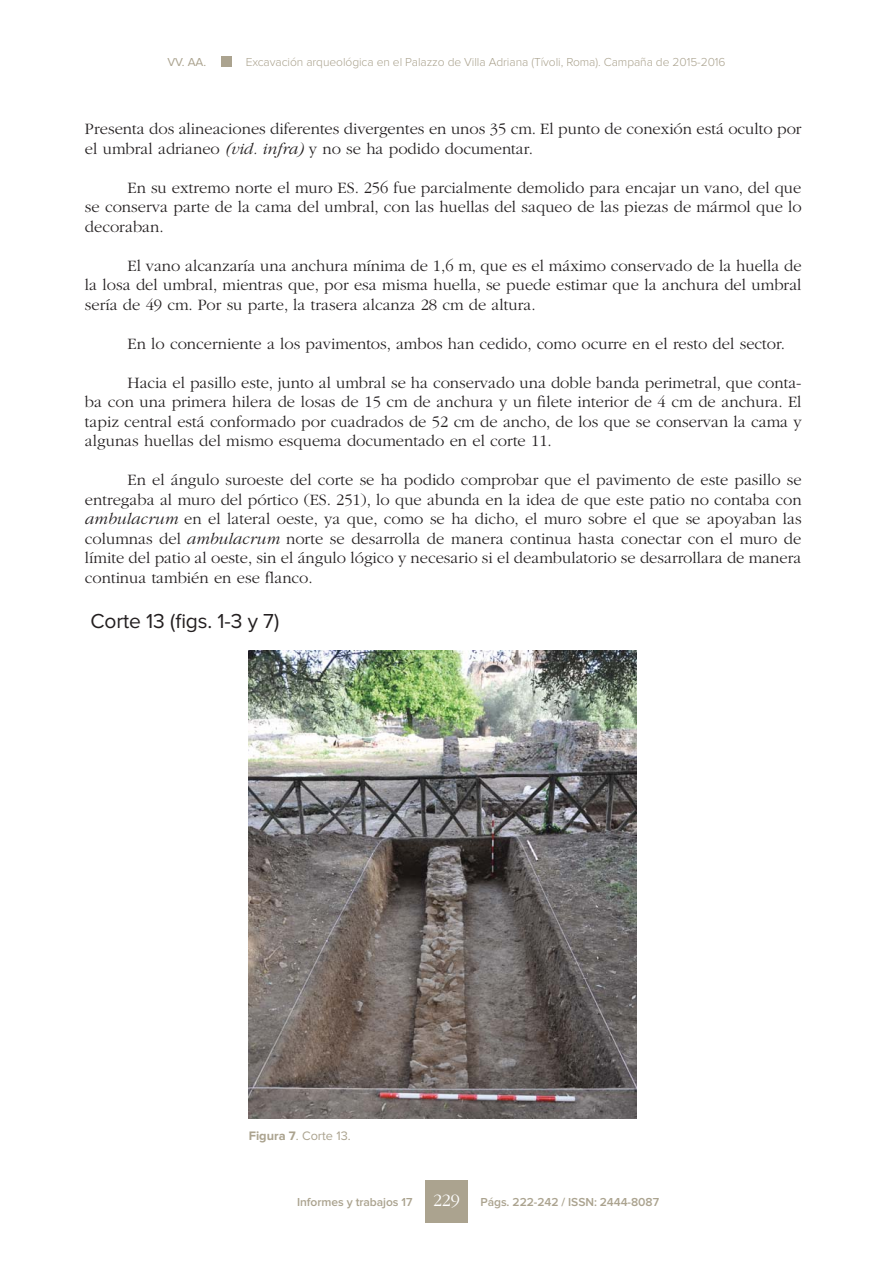
<style>
.page{position:relative;width:893px;height:1263px;background:#fff}
.page>*{position:absolute;margin:0;border:0;box-sizing:border-box;transform-origin:0 0}
.t1{font:21px "Proxima Nova";letter-spacing:-.005em;color:#231f20}
.t2{font:300 18px "ITC Garamond Std";color:#fff}
.t3{font:300 16.5px/19.5px "ITC Garamond Std";color:#231f20;text-align:justify}
.t4{font:12.75px "Proxima Nova";color:#aba38f}
.t5{font:300 12px "Proxima Nova";letter-spacing:-.005em;color:#aba38f}
.t6{font:600 12px "Proxima Nova";letter-spacing:-.005em;color:#aba38f}
.t7{font:12px "Proxima Nova";color:#aba38f}
.s1{font-style:italic}
.s2{font-weight:700}
</style>
<div class="page">
<div style="left:221px;top:57px;width:10px;height:10px;background:#aba38f"></div>
<div style="left:425px;top:1180px;width:43px;height:42px;background:#aba38f"></div>
<img style="left:249px;top:651px;width:387px;height:467px">
<p class="t7" style="left:167px;top:58px;width:40px">VV. AA.</p>
<p class="t5" style="left:246px;top:58px;width:481px">Excavación arqueológica en el Palazzo de Villa Adriana (Tívoli, Roma). Campaña de 2015-2016</p>
<p class="t3" style="left:85px;top:120px;width:718px">Presenta dos alineaciones diferentes divergentes en unos 35 cm. El punto de conexión está oculto por el umbral adrianeo <span class="s1">(vid. infra)</span> y no se ha podido documentar.</p>
<p class="t3" style="left:85px;top:179px;width:718px;text-indent:43px">En su extremo norte el muro ES. 256 fue parcialmente demolido para encajar un vano, del que se conserva parte de la cama del umbral, con las huellas del saqueo de las piezas de mármol que lo decoraban.</p>
<p class="t3" style="left:85px;top:257px;width:718px;text-indent:43px">El vano alcanzaría una anchura mínima de 1,6 m, que es el máximo conservado de la huella de la losa del umbral, mientras que, por esa misma huella, se puede estimar que la anchura del umbral sería de 49 cm. Por su parte, la trasera alcanza 28 cm de altura.</p>
<p class="t3" style="left:128px;top:335px;width:659px">En lo concerniente a los pavimentos, ambos han cedido, como ocurre en el resto del sector.</p>
<p class="t3" style="left:85px;top:374px;width:718px;text-indent:43px">Hacia el pasillo este, junto al umbral se ha conservado una doble banda perimetral, que conta&shy;ba con una primera hilera de losas de 15 cm de anchura y un filete interior de 4 cm de anchura. El tapiz central está conformado por cuadrados de 52 cm de ancho, de los que se conservan la cama y algunas huellas del mismo esquema documentado en el corte 11.</p>
<p class="t3" style="left:85px;top:471px;width:718px;text-indent:43px">En el ángulo suroeste del corte se ha podido comprobar que el pavimento de este pasillo se entregaba al muro del pórtico (ES. 251), lo que abunda en la idea de que este patio no contaba con <span class="s1">ambulacrum</span> en el lateral oeste, ya que, como se ha dicho, el muro sobre el que se apoyaban las columnas del <span class="s1">ambulacrum</span> norte se desarrolla de manera continua hasta conectar con el muro de límite del patio al oeste, sin el ángulo lógico y necesario si el deambulatorio se desarrollara de manera continua también en ese flanco.</p>
<p class="t1" style="left:90px;top:614px;width:190px">Corte 13 (figs. 1-3 y 7)</p>
<p class="t4" style="left:249px;top:1132px;width:104px"><span class="s2">Figura 7</span>. Corte 13.</p>
<p class="t2" style="left:433px;top:1193px;width:28px">229</p>
<p class="t6" style="left:297px;top:1195px;width:117px">Informes y trabajos 17</p>
<p class="t6" style="left:480px;top:1195px;width:180px">Págs. 222-242 / ISSN: 2444-8087</p>
</div>
